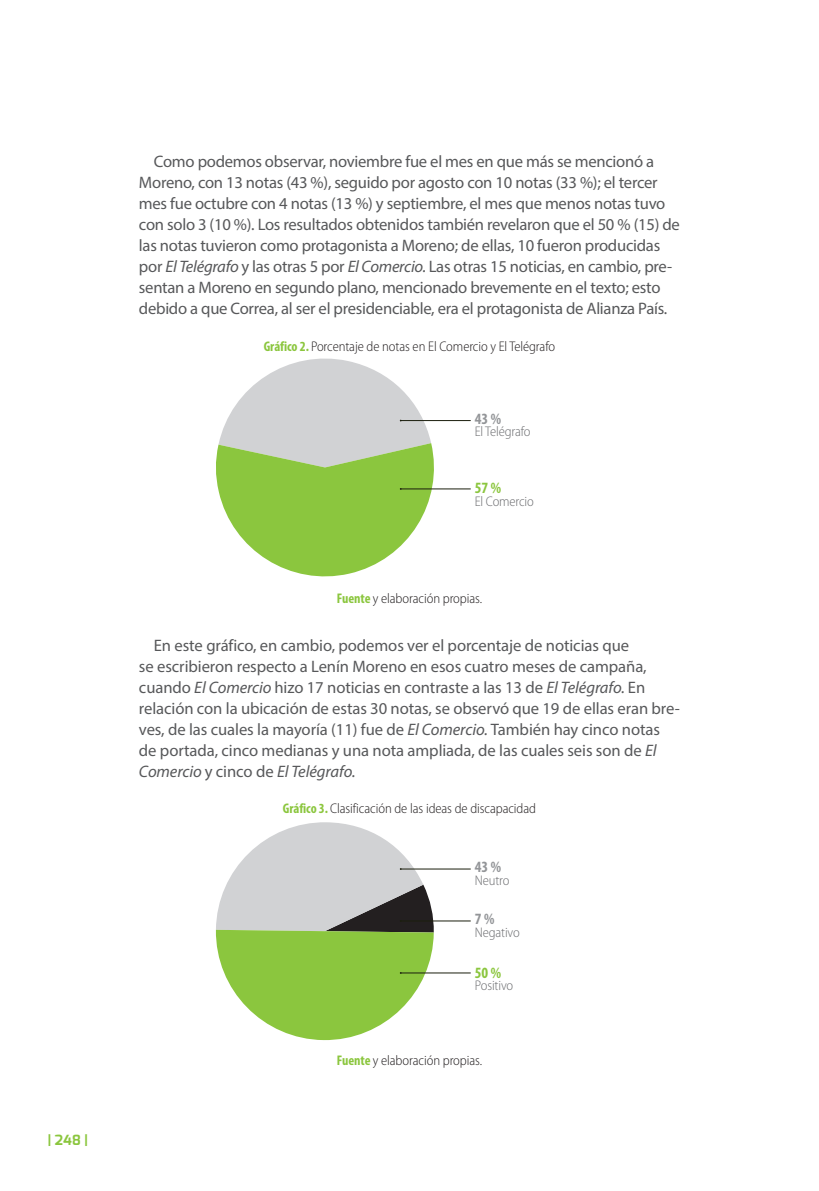
<style>
.page{position:relative;width:819px;height:1191px;background:#fff}
.page>*{position:absolute;margin:0;border:0;box-sizing:border-box;transform-origin:0 0}
.t1{font:16.62px/21px "Myriad Pro";letter-spacing:-.015em;color:#57585a}
.t2{font:700 condensed 15.75px "Myriad Pro";color:#939598}
.t3{font:700 condensed 15.75px "Myriad Pro";color:#8bc63e}
.pie_de_foto{font:300 semi-condensed 14px "Myriad Pro";letter-spacing:-.005em;color:#231f20}
.pie_de_foto-2{font:300 semi-condensed 14px "Myriad Pro";letter-spacing:-.01em;color:#6c6d70}
.t4{font:700 14px "Exo";color:#8bc63e}
.s1{font-style:italic}
.s2{font-weight:700;font-stretch:condensed;color:#8bc63e}
.s3{font-weight:700;font-stretch:condensed;color:#8cc63e}
</style>
<div class="page">
<hr style="left:400px;top:420px;width:70px;height:1px;background:#1b1e0d">
<hr style="left:400px;top:868px;width:70px;height:1px;background:#1b1e0d">
<hr style="left:400px;top:920px;width:70px;height:1px;background:#1b1e0d">
<hr style="left:400px;top:488px;width:70px;height:1px;background:#1b1e0d">
<svg style="left:216px;top:358px;width:228px;height:219px"></svg>
<hr style="left:400px;top:972px;width:70px;height:1px;background:#1b1e0d">
<svg style="left:215px;top:822px;width:219px;height:218px"></svg>
<p class="t4" style="left:48px;top:1131px;width:41px">| 248 |</p>
<p class="t1" style="left:139px;top:151px;width:542px;text-indent:15px">Como podemos observar, noviembre fue el mes en que más se mencionó a Moreno, con 13 notas (43 %), seguido por agosto con 10 notas (33 %); el tercer mes fue octubre con 4 notas (13 %) y septiembre, el mes que menos notas tuvo con solo 3 (10 %). Los resultados obtenidos también revelaron que el 50 % (15) de las notas tuvieron como protagonista a Moreno; de ellas, 10 fueron producidas por <span class="s1">El Telégrafo</span> y las otras 5 por <span class="s1">El Comercio.</span> Las otras 15 noticias, en cambio, pre&shy;sentan a Moreno en segundo plano, mencionado brevemente en el texto; esto debido a que Correa, al ser el presidenciable, era el protagonista de Alianza País.</p>
<p class="pie_de_foto" style="left:264px;top:338px;width:293px"><span class="s2">Gráfico</span> <span class="s3">2.</span> Porcentaje de notas en El Comercio y El Telégrafo</p>
<p class="t2" style="left:475px;top:409px;width:28px">43 %</p>
<p class="pie_de_foto-2" style="left:475px;top:423px;width:57px">El Telégrafo</p>
<p class="t3" style="left:475px;top:478px;width:28px">57 %</p>
<p class="pie_de_foto-2" style="left:475px;top:493px;width:60px">El Comercio</p>
<p class="pie_de_foto" style="left:337px;top:590px;width:147px"><span class="s2">Fuente</span> y elaboración propias.</p>
<p class="t1" style="left:139px;top:634px;width:542px;text-indent:15px">En este gráfico, en cambio, podemos ver el porcentaje de noticias que<br>se escribieron respecto a Lenín Moreno en esos cuatro meses de campaña, cuando <span class="s1">El Comercio</span> hizo 17 noticias en contraste a las 13 de <span class="s1">El Telégrafo.</span> En relación con la ubicación de estas 30 notas, se observó que 19 de ellas eran bre&shy;ves, de las cuales la mayoría (11) fue de <span class="s1">El Comercio.</span> También hay cinco notas de portada, cinco medianas y una nota ampliada, de las cuales seis son de <span class="s1">El Comercio</span> y cinco de <span class="s1">El Telégrafo.</span></p>
<p class="pie_de_foto" style="left:283px;top:800px;width:255px"><span class="s2">Gráfico</span> <span class="s3">3.</span> Clasificación de las ideas de discapacidad</p>
<p class="t2" style="left:475px;top:857px;width:28px">43 %</p>
<p class="pie_de_foto-2" style="left:475px;top:871px;width:36px">Neutro</p>
<p class="t2" style="left:475px;top:909px;width:21px">7 %</p>
<p class="pie_de_foto-2" style="left:475px;top:923px;width:46px">Negativo</p>
<p class="t3" style="left:475px;top:962px;width:28px">50 %</p>
<p class="pie_de_foto-2" style="left:475px;top:976px;width:40px">Positivo</p>
<p class="pie_de_foto" style="left:337px;top:1052px;width:147px"><span class="s2">Fuente</span> y elaboración propias.</p>
</div>
